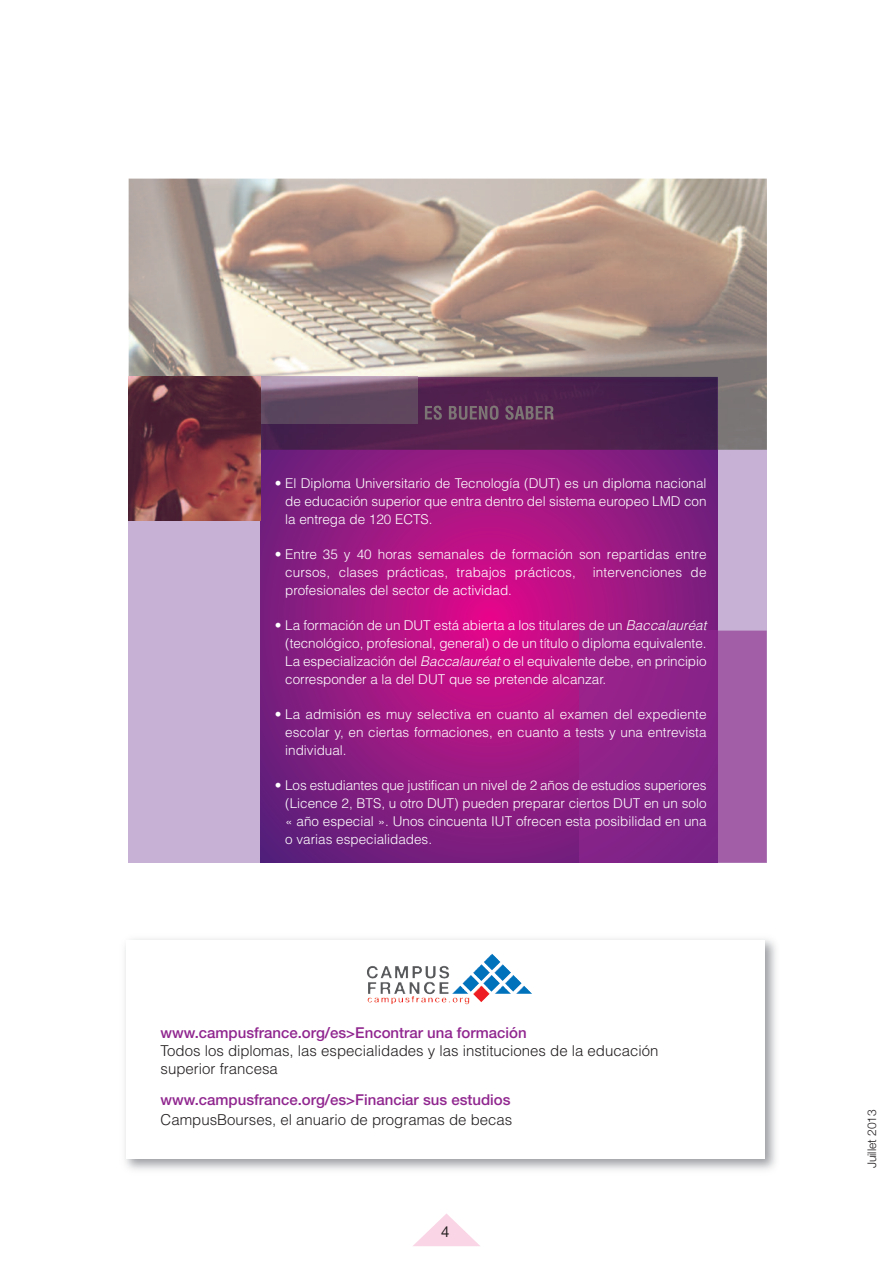
<style>
.page{position:relative;width:893px;height:1263px;background:#fff}
.page>*{position:absolute;margin:0;border:0;box-sizing:border-box;transform-origin:0 0}
.t1{font:300 15px/18px "Helvetica";color:#231f20}
.t2{font:500 15px "Helvetica Neue";color:#90268f}
.t3{font:15px "Helvetica Neue";color:#231f20}
.t4{font:300 13.5px/18px "Helvetica";color:#fff;text-align:justify}
.t5{font:300 12px "Helvetica Neue";color:#231f20}
.s1{font-style:italic}
</style>
<div class="page">
<div style="left:128px;top:450px;width:639px;height:413px;background:#c7b2d5"></div>
<svg style="left:261px;top:450px;width:457px;height:412px;background:#981882"></svg>
<div style="left:580px;top:631px;width:187px;height:232px;background:#a25fa7"></div>
<img style="left:580px;top:631px;width:138px;height:231px">
<img style="left:129px;top:179px;width:638px;height:271px">
<img style="left:261px;top:377px;width:457px;height:73px">
<img style="left:425px;top:406px;width:129px;height:14px">
<img style="left:261px;top:377px;width:157px;height:47px">
<img style="left:129px;top:377px;width:132px;height:144px">
<svg style="left:413px;top:1213px;width:67px;height:33px"></svg>
<img style="left:125px;top:939px;width:651px;height:231px">
<div style="left:126px;top:939px;width:638px;height:219px;background:#fff"></div>
<img style="left:367px;top:954px;width:144px;height:27px">
<p class="t4" style="left:285px;top:475px;width:423px;text-indent:-10px">• El Diploma Universitario de Tecnología (DUT) es un diploma nacional de educación superior que entra dentro del sistema europeo LMD con la entrega de 120 ECTS.</p>
<p class="t4" style="left:285px;top:546px;width:423px;text-indent:-10px">• Entre 35 y 40 horas semanales de formación son repartidas entre cursos, clases prácticas, trabajos prácticos, intervenciones de profesionales del sector de actividad.</p>
<p class="t4" style="left:285px;top:617px;width:423px;text-indent:-10px">• La formación de un DUT está abierta a los titulares de un <span class="s1">Baccalauréat </span>(tecnológico, profesional, general) o de un título o diploma equivalente.<br>La especialización del <span class="s1">Baccalauréat</span> o el equivalente debe, en principio corresponder a la del DUT que se pretende alcanzar.</p>
<p class="t4" style="left:285px;top:706px;width:423px;text-indent:-10px">• La admisión es muy selectiva en cuanto al examen del expediente escolar y, en ciertas formaciones, en cuanto a tests y una entrevista individual.</p>
<p class="t4" style="left:285px;top:777px;width:423px;text-indent:-10px">• Los estudiantes que justifican un nivel de 2 años de estudios superiores (Licence 2, BTS, u otro DUT) pueden preparar ciertos DUT en un solo « año especial ». Unos cincuenta IUT ofrecen esta posibilidad en una o varias especialidades.</p>
<p class="t2" style="left:161px;top:1028px;width:368px">www.campusfrance.org/es&gt;Encontrar una formación</p>
<p class="t1" style="left:161px;top:1043px;width:499px">Todos los diplomas, las especialidades y las instituciones de la educación superior francesa</p>
<p class="t2" style="left:161px;top:1094px;width:351px">www.campusfrance.org/es&gt;Financiar sus estudios</p>
<p class="t1" style="left:161px;top:1112px;width:353px">CampusBourses, el anuario de programas de becas</p>
<p class="t3" style="left:441px;top:1226px;width:10px">4</p>
<p class="t5" style="left:864px;top:1168px;width:60px;rotate:-90deg">Juillet 2013</p>
</div>
